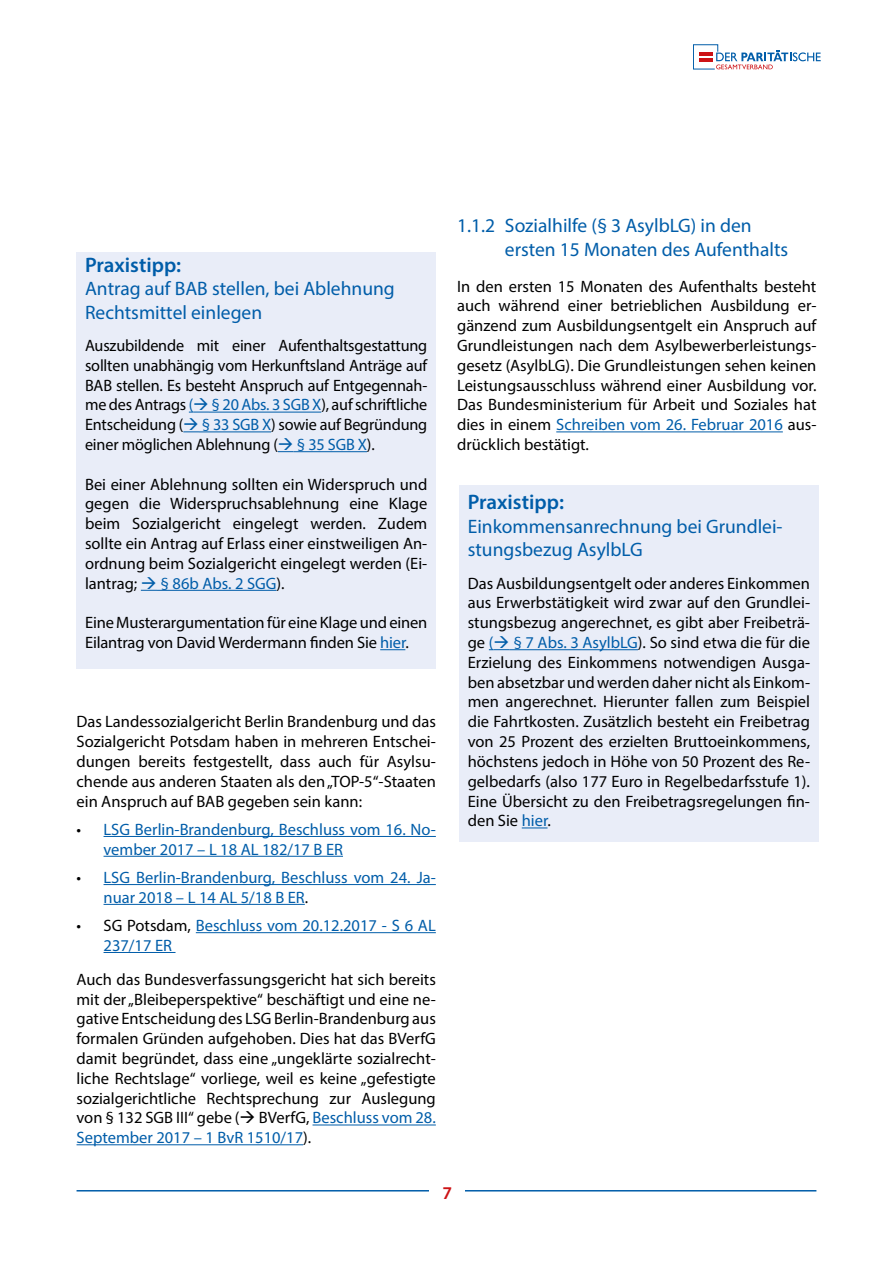
<style>
.page{position:relative;width:893px;height:1263px;background:#fff}
.page>*{position:absolute;margin:0;border:0;box-sizing:border-box;transform-origin:0 0}
.t1{font:600 21px "Myriad Pro";color:#005da9}
.t2{font:19.5px/23.4px "Myriad Pro";color:#005da9}
.t3{font:600 18px "Myriad Pro";color:#cd1316}
.t4{font:16.5px/19.8px "Myriad Pro";color:#000;text-align:justify}
.t5{font:16.5px/19.8px "Myriad Pro";color:#005da9}
.s1{color:#005da9}
.s2{color:#000}
</style>
<div class="page">
<hr style="left:77px;top:1190px;width:739px;height:1px;background:#005da9">
<div style="left:429px;top:1185px;width:36px;height:26px;background:#fff"></div>
<svg style="left:693px;top:44px;width:128px;height:25px"></svg>
<div style="left:77px;top:252px;width:359px;height:416px;background:#e9edf8"></div>
<svg style="left:189px;top:412px;width:20px;height:1px"></svg>
<hr style="left:209px;top:412px;width:112px;height:1px;background:#005da9">
<svg style="left:183px;top:431px;width:16px;height:1px"></svg>
<hr style="left:199px;top:431px;width:72px;height:1px;background:#005da9">
<svg style="left:278px;top:451px;width:16px;height:1px"></svg>
<hr style="left:294px;top:451px;width:73px;height:1px;background:#005da9">
<svg style="left:141px;top:590px;width:16px;height:1px"></svg>
<hr style="left:157px;top:590px;width:119px;height:1px;background:#005da9">
<svg style="left:380px;top:649px;width:25px;height:1px"></svg>
<hr style="left:556px;top:431px;width:227px;height:1px;background:#005da9">
<hr style="left:104px;top:836px;width:332px;height:1px;background:#005da9">
<hr style="left:104px;top:856px;width:239px;height:1px;background:#005da9">
<hr style="left:104px;top:884px;width:332px;height:1px;background:#005da9">
<hr style="left:104px;top:904px;width:201px;height:1px;background:#005da9">
<hr style="left:196px;top:932px;width:240px;height:1px;background:#005da9">
<hr style="left:104px;top:952px;width:72px;height:1px;background:#005da9">
<hr style="left:313px;top:1124px;width:123px;height:1px;background:#005da9">
<hr style="left:77px;top:1144px;width:226px;height:1px;background:#005da9">
<div style="left:459px;top:485px;width:360px;height:356px;background:#e9edf8"></div>
<svg style="left:489px;top:649px;width:21px;height:1px"></svg>
<hr style="left:510px;top:649px;width:128px;height:1px;background:#005da9">
<svg style="left:522px;top:827px;width:26px;height:1px"></svg>
<p class="t1" style="left:85px;top:251px;width:98px">Praxistipp:</p>
<p class="t2" style="left:85px;top:277px;width:311px">Antrag auf BAB stellen, bei Ablehnung<br>Rechtsmittel einlegen</p>
<p class="t4" style="left:85px;top:335px;width:344px">Auszubildende mit einer Aufenthaltsgestattung sollten unabhängig vom Herkunftsland Anträge auf BAB stellen. Es besteht Anspruch auf Entgegennah&shy;me des Antrags <span class="s1">(→ § 20 Abs. 3 SGB X</span>), auf schriftliche Entscheidung (<span class="s1">→ § 33 SGB X</span>) sowie auf Begründung einer möglichen Ablehnung (<span class="s1">→ § 35 SGB X</span>).</p>
<p class="t4" style="left:85px;top:474px;width:344px">Bei einer Ablehnung sollten ein Widerspruch und gegen die Widerspruchsablehnung eine Klage beim Sozialgericht eingelegt werden. Zudem sollte ein Antrag auf Erlass einer einstweiligen An&shy;ordnung beim Sozialgericht eingelegt werden (Ei&shy;lantrag; <span class="s1">→ § 86b Abs. 2 SGG</span>).</p>
<p class="t4" style="left:85px;top:613px;width:344px">Eine Musterargumentation für eine Klage und einen<br>Eilantrag von David Werdermann finden Sie <span class="s1">hier</span>.</p>
<p class="t4" style="left:77px;top:712px;width:361px">Das Landessozialgericht Berlin Brandenburg und das Sozialgericht Potsdam haben in mehreren Entschei&shy;dungen bereits festgestellt, dass auch für Asylsu&shy;chende aus anderen Staaten als den „TOP-5“-Staaten ein Anspruch auf BAB gegeben sein kann:</p>
<p class="t5" style="left:104px;top:819px;width:334px;text-indent:-27px"><span class="s2">•</span> LSG Berlin-Brandenburg, Beschluss vom 16. No&shy;vember 2017 – L 18 AL 182/17 B ER</p>
<p class="t5" style="left:104px;top:867px;width:334px;text-indent:-27px"><span class="s2">•</span> LSG Berlin-Brandenburg, Beschluss vom 24. Ja&shy;nuar 2018 – L 14 AL 5/18 B ER<span class="s2">.</span></p>
<p class="t5" style="left:104px;top:915px;width:334px;text-indent:-27px"><span class="s2">• SG Potsdam,</span> Beschluss vom 20.12.2017 - S 6 AL<br>237/17 ER</p>
<p class="t4" style="left:77px;top:969px;width:361px">Auch das Bundesverfassungsgericht hat sich bereits mit der „Bleibeperspektive“ beschäftigt und eine ne&shy;gative Entscheidung des LSG Berlin-Brandenburg aus formalen Gründen aufgehoben. Dies hat das BVerfG damit begründet, dass eine „ungeklärte sozialrecht&shy;liche Rechtslage“ vorliege, weil es keine „gefestigte sozialgerichtliche Rechtsprechung zur Auslegung von § 132 SGB III“ gebe (→ BVerfG, <span class="s1">Beschluss vom 28.<br>September 2017 – 1 BvR 1510/17</span>).</p>
<p class="t2" style="left:505px;top:214px;width:285px;text-indent:-48px">1.1.2 Sozialhilfe (§ 3 AsylbLG) in den ersten 15 Monaten des Aufenthalts</p>
<p class="t4" style="left:457px;top:276px;width:361px">In den ersten 15 Monaten des Aufenthalts besteht auch während einer betrieblichen Ausbildung er&shy;gänzend zum Ausbildungsentgelt ein Anspruch auf Grundleistungen nach dem Asylbewerberleistungs&shy;gesetz (AsylbLG). Die Grundleistungen sehen keinen Leistungsausschluss während einer Ausbildung vor.<br>Das Bundesministerium für Arbeit und Soziales hat dies in einem <span class="s1">Schreiben vom 26. Februar 2016</span> aus&shy;drücklich bestätigt.</p>
<p class="t1" style="left:468px;top:489px;width:98px">Praxistipp:</p>
<p class="t2" style="left:468px;top:514px;width:316px">Einkommensanrechnung bei Grundlei&shy;stungsbezug AsylbLG</p>
<p class="t4" style="left:468px;top:573px;width:344px">Das Ausbildungsentgelt oder anderes Einkommen aus Erwerbstätigkeit wird zwar auf den Grundlei&shy;stungsbezug angerechnet, es gibt aber Freibeträ&shy;ge <span class="s1">(→ § 7 Abs. 3 AsylbLG</span>). So sind etwa die für die Erzielung des Einkommens notwendigen Ausga&shy;ben absetzbar und werden daher nicht als Einkom&shy;men angerechnet. Hierunter fallen zum Beispiel die Fahrtkosten. Zusätzlich besteht ein Freibetrag von 25 Prozent des erzielten Bruttoeinkommens, höchstens jedoch in Höhe von 50 Prozent des Re&shy;gelbedarfs (also 177 Euro in Regelbedarfsstufe 1).<br>Eine Übersicht zu den Freibetragsregelungen fin&shy;den Sie <span class="s1">hier</span>.</p>
<p class="t3" style="left:442px;top:1181px;width:11px">7</p>
</div>
